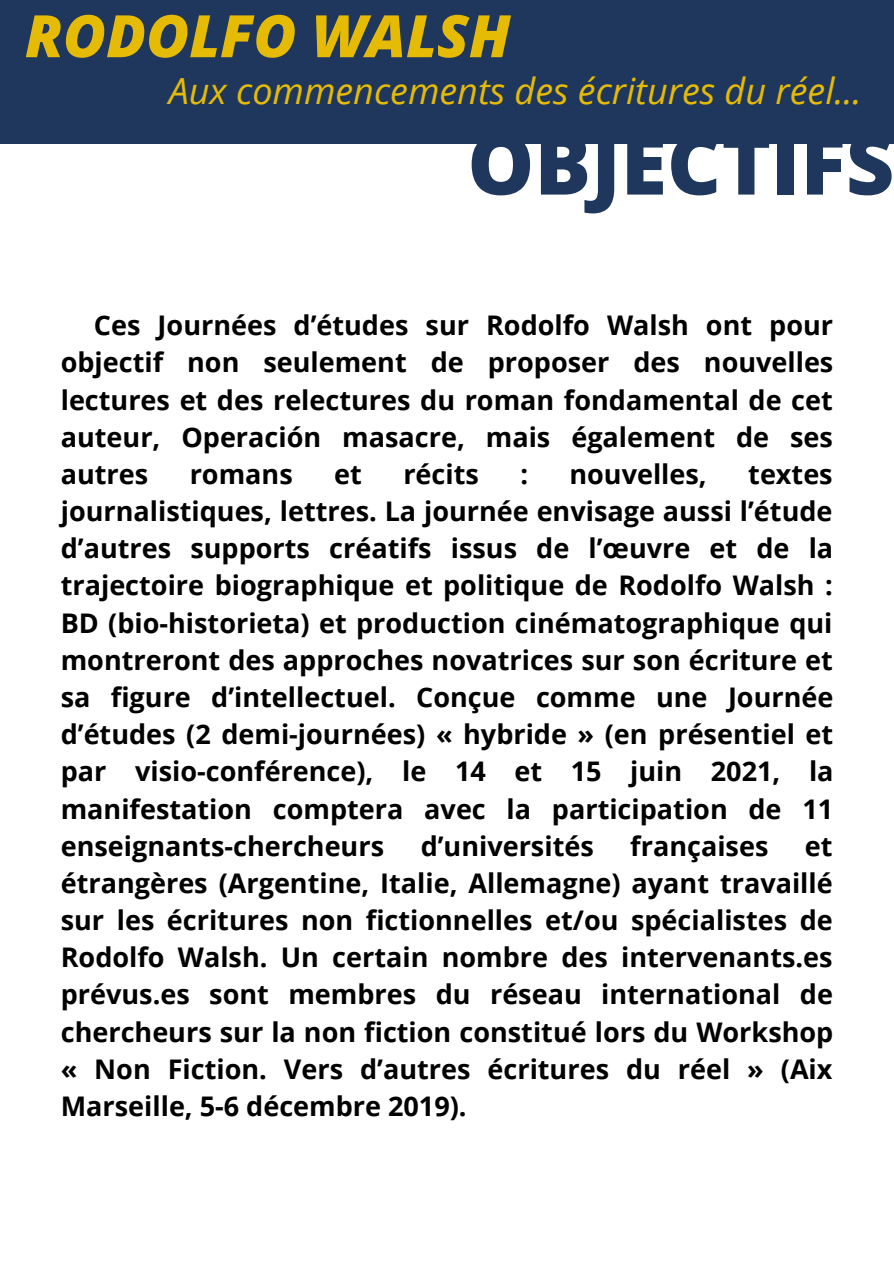
<style>
.page{position:relative;width:894px;height:1264px;background:#fff}
.page>*{position:absolute;margin:0;border:0;box-sizing:border-box;transform-origin:0 0}
.t1{font:800 84px "Open Sans";color:#1f375c}
.t2{font:italic 800 58.5px "Open Sans";color:#e6bb06}
.t3{font:italic 36px "Open Sans";color:#e6bb06}
.t4{font:700 27px/37.2px "Open Sans";color:#000;text-align:justify}
</style>
<div class="page">
<div style="left:0;top:0;width:893px;height:143px;background:#1f375c"></div>
<p class="t2" style="left:25px;top:-5px;width:487px">RODOLFO WALSH</p>
<p class="t3" style="left:169px;top:66px;width:694px">Aux commencements des écritures du réel...</p>
<p class="t1" style="left:467px;top:105px;width:428px">OBJECTIFS</p>
<p class="t4" style="left:61px;top:306px;width:773px;text-indent:33px">Ces Journées d’études sur Rodolfo Walsh ont pour objectif non seulement de proposer des nouvelles lectures et des relectures du roman fondamental de cet auteur, Operación masacre, mais également de ses autres</p>
<p class="t4" style="left:190px;top:455px;width:105px">romans</p>
<p class="t4" style="left:334px;top:455px;width:29px">et</p>
<p class="t4" style="left:403px;top:455px;width:77px">récits</p>
<p class="t4" style="left:520px;top:455px;width:9px">:</p>
<p class="t4" style="left:569px;top:455px;width:139px">nouvelles,</p>
<p class="t4" style="left:61px;top:455px;width:774px;text-indent:687px">textes journalistiques, lettres. La journée envisage aussi l’étude d’autres supports créatifs issus de l’œuvre et de la trajectoire biographique et politique de Rodolfo Walsh :<br>BD (bio-historieta) et production cinématographique qui montreront des approches novatrices sur son écriture et sa figure d’intellectuel. Conçue comme une Journée d’études (2 demi-journées) « hybride » (en présentiel et par visio-conférence), le 14 et 15 juin 2021, la manifestation comptera avec la participation de 11 enseignants-chercheurs</p>
<p class="t4" style="left:420px;top:826px;width:174px">d’universités</p>
<p class="t4" style="left:630px;top:826px;width:140px">françaises</p>
<p class="t4" style="left:61px;top:826px;width:773px;text-indent:743px">et étrangères (Argentine, Italie, Allemagne) ayant travaillé sur les écritures non fictionnelles et/ou spécialistes de Rodolfo Walsh. Un certain nombre des intervenants.es prévus.es sont membres du réseau international de chercheurs sur la non fiction constitué lors du Workshop « Non Fiction. Vers d’autres écritures du réel » (Aix Marseille, 5-6 décembre 2019).</p>
</div>
